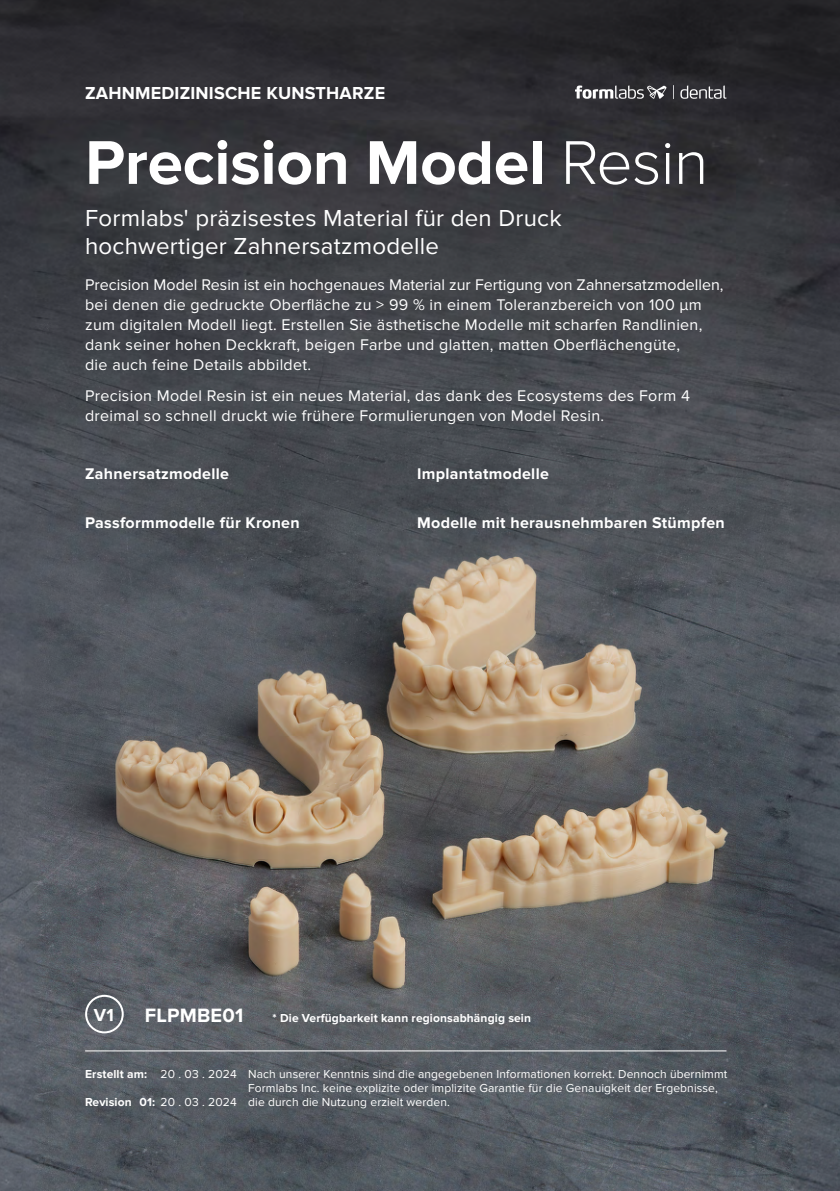
<style>
.page{position:relative;width:840px;height:1191px;background:#fff}
.page>*{position:absolute;margin:0;border:0;box-sizing:border-box;transform-origin:0 0}
.t1{font:700 64px "Proxima Nova";letter-spacing:-.005em;color:#fff}
.t2{font:24px/28.8px "Proxima Nova";letter-spacing:.01em;color:#fff}
.t3{font:700 20px "Proxima Nova";letter-spacing:.01em;color:#fff}
.t4{font:700 18px "Proxima Nova";letter-spacing:.01em;color:#fff}
.t5{font:16px/20px "Proxima Nova";letter-spacing:.02em;color:#fff}
.t6{font:700 16px "Proxima Nova";letter-spacing:.02em;color:#fff}
.t7{font:12px "Proxima Nova";letter-spacing:.01em;color:#fff}
.t8{font:700 12px "Proxima Nova";letter-spacing:.01em;color:#fff}
.s1{font-weight:300}
.s2{font-weight:700}
</style>
<div class="page">
<img style="left:0;top:0;width:839px;height:1191px">
<hr style="left:85px;top:1050px;width:641px;height:1px;background:#fff">
<div style="left:85px;top:994px;width:39px;height:39px;border:2px solid #fff;border-radius:50%"></div>
<svg style="left:574px;top:85px;width:92px;height:14px"></svg>
<svg style="left:680px;top:85px;width:46px;height:14px"></svg>
<svg style="left:672px;top:85px;width:1px;height:14px"></svg>
<p class="t4" style="left:85px;top:83px;width:301px">ZAHNMEDIZINISCHE KUNSTHARZE</p>
<h1 class="t1" style="left:85px;top:126px;width:624px">Precision Model <span class="s1">Resin</span></h1>
<h2 class="t2" style="left:85px;top:203px;width:478px">Formlabs' präzisestes Material für den Druck hochwertiger Zahnersatzmodelle</h2>
<p class="t5" style="left:85px;top:275px;width:639px">Precision Model Resin ist ein hochgenaues Material zur Fertigung von Zahnersatzmodellen, bei denen die gedruckte Oberfläche zu &gt; 99 % in einem Toleranzbereich von 100 μm zum digitalen Modell liegt. Erstellen Sie ästhetische Modelle mit scharfen Randlinien, dank seiner hohen Deckkraft, beigen Farbe und glatten, matten Oberflächengüte,<br>die auch feine Details abbildet.</p>
<p class="t5" style="left:85px;top:386px;width:606px">Precision Model Resin ist ein neues Material, das dank des Ecosystems des Form 4 dreimal so schnell druckt wie frühere Formulierungen von Model Resin.</p>
<p class="t6" style="left:85px;top:464px;width:145px">Zahnersatzmodelle</p>
<p class="t6" style="left:417px;top:464px;width:133px">Implantatmodelle</p>
<p class="t6" style="left:85px;top:513px;width:216px">Passformmodelle für Kronen</p>
<p class="t6" style="left:417px;top:513px;width:309px">Modelle mit herausnehmbaren Stümpfen</p>
<p class="t4" style="left:94px;top:1004px;width:21px">V1</p>
<p class="t3" style="left:145px;top:1003px;width:100px">FLPMBE01</p>
<p class="t8" style="left:272px;top:1011px;width:260px">* Die Verfügbarkeit kann regionsabhängig sein</p>
<p class="t7" style="left:85px;top:1067px;width:643px"><span class="s2">Erstellt am:</span> 20 . 03 . 2024 Nach unserer Kenntnis sind die angegebenen Informationen korrekt. Dennoch übernimmt</p>
<p class="t7" style="left:248px;top:1081px;width:471px">Formlabs Inc. keine explizite oder implizite Garantie für die Genauigkeit der Ergebnisse,</p>
<p class="t7" style="left:85px;top:1095px;width:366px"><span class="s2">Revision 01:</span> 20 . 03 . 2024 die durch die Nutzung erzielt werden.</p>
</div>
